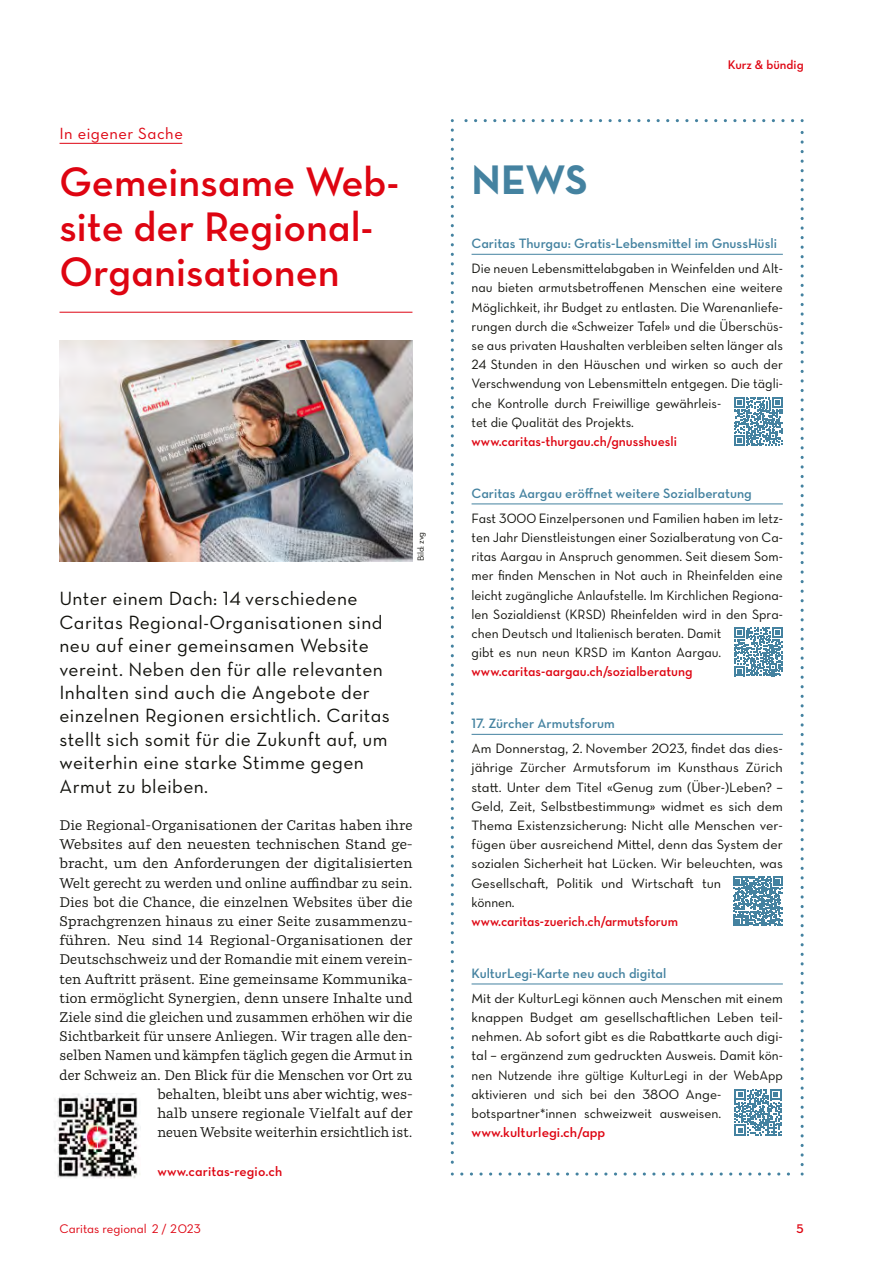
<style>
.page{position:relative;width:893px;height:1263px;background:#fff}
.page>*{position:absolute;margin:0;border:0;box-sizing:border-box;transform-origin:0 0}
.t1{font:42px/45px "Neutraface Text Demi Alt";color:#de0411}
.t2{font:42px "Neutraface Text Bold Alt";color:#4482a0}
.t3{font:19.5px/23.4px "Neutraface Text Book Alt";letter-spacing:.02em;color:#12120d}
.t4{font:16.5px "Neutraface Text Book Alt";letter-spacing:.03em;color:#de0411}
.t5{font:13.8px/19.2px "Neutraface Text Book Alt";color:#12120d}
.t6{font:13.8px/19.2px "Parry Pro";letter-spacing:.01em;color:#12120d;text-align:right}
.t7{font:13.8px "Neutraface Text Demi Alt";color:#de0411}
.t8{font:13.8px "Neutraface Text Demi Alt";color:#4482a0}
.t9{font:12.75px "Neutraface Text Book Alt";color:#de0411}
.t10{font:12.75px "Neutraface Text Demi Alt";color:#de0411}
.t11{font:9px "Neutraface Text Book Alt";letter-spacing:-.01em;color:#12120d}
</style>
<div class="page">
<hr style="left:472px;top:254px;width:311px;height:1px;background:#4482a0">
<hr style="left:472px;top:503px;width:311px;height:1px;background:#4482a0">
<hr style="left:472px;top:734px;width:311px;height:1px;background:#4482a0">
<hr style="left:472px;top:983px;width:311px;height:1px;background:#4482a0">
<svg style="left:451px;top:130px;width:3px;height:1045px"></svg>
<svg style="left:462px;top:1172px;width:341px;height:3px"></svg>
<svg style="left:800px;top:119px;width:4px;height:1045px"></svg>
<svg style="left:452px;top:119px;width:341px;height:3px"></svg>
<hr style="left:60px;top:143px;width:122px;height:1px;background:#de0411">
<hr style="left:60px;top:312px;width:352px;height:1px;background:#de0411">
<img style="left:60px;top:340px;width:352px;height:221px">
<img style="left:54px;top:1094px;width:86px;height:84px">
<svg style="left:734px;top:397px;width:48px;height:49px"></svg>
<svg style="left:734px;top:628px;width:48px;height:48px"></svg>
<svg style="left:733px;top:876px;width:49px;height:50px"></svg>
<svg style="left:734px;top:1089px;width:47px;height:47px"></svg>
<p class="t4" style="left:60px;top:123px;width:125px">In eigener Sache</p>
<h1 class="t1" style="left:60px;top:159px;width:341px">Gemeinsame Web&shy;site der Regional-<br>Organisationen</h1>
<p class="t11" style="left:415px;top:561px;width:31px;rotate:-90deg">Bild: zvg</p>
<p class="t3" style="left:60px;top:587px;width:332px">Unter einem Dach: 14 verschiedene Caritas Regional-Organisationen sind neu auf einer gemeinsamen Website vereint. Neben den für alle relevanten Inhalten sind auch die Angebote der einzelnen Regionen ersichtlich. Caritas stellt sich somit für die Zukunft auf, um weiterhin eine starke Stimme gegen Armut zu bleiben.</p>
<p class="t6" style="left:60px;top:815px;width:354px">Die Regional-Organisationen der Caritas haben ihre Websites auf den neuesten technischen Stand ge&shy;bracht, um den Anforderungen der digitalisierten Welt gerecht zu werden und online auffindbar zu sein.<br>Dies bot die Chance, die einzelnen Websites über die Sprachgrenzen hinaus zu einer Seite zusammenzu&shy;führen. Neu sind 14 Regional-Organisationen der Deutschschweiz und der Romandie mit einem verein&shy;ten Auftritt präsent. Eine gemeinsame Kommunika&shy;tion ermöglicht Synergien, denn unsere Inhalte und Ziele sind die gleichen und zusammen erhöhen wir die Sichtbarkeit für unsere Anliegen. Wir tragen alle den&shy;selben Namen und kämpfen täglich gegen die Armut in der Schweiz an. Den Blick für die Menschen vor Ort zu behalten, bleibt uns aber wichtig, wes-<br>halb unsere regionale Vielfalt auf der<br>neuen Website weiterhin ersichtlich ist.</p>
<p class="t7" style="left:157px;top:1162px;width:126px">www.caritas-regio.ch</p>
<h1 class="t2" style="left:472px;top:152px;width:118px">NEWS</h1>
<p class="t10" style="left:728px;top:57px;width:77px">Kurz &amp; bündig</p>
<p class="t8" style="left:472px;top:235px;width:307px">Caritas Thurgau: Gratis-Lebensmittel im GnussHüsli</p>
<p class="t5" style="left:472px;top:259px;width:313px">Die neuen Lebensmittelabgaben in Weinfelden und Alt&shy;nau bieten armutsbetroffenen Menschen eine weitere Möglichkeit, ihr Budget zu entlasten. Die Warenanliefe&shy;rungen durch die «Schweizer Tafel» und die Überschüs&shy;se aus privaten Haushalten verbleiben selten länger als 24 Stunden in den Häuschen und wirken so auch der Verschwendung von Lebensmitteln entgegen. Die tägli&shy;che Kontrolle durch Freiwillige gewährleis-<br>tet die Qualität des Projekts.</p>
<p class="t7" style="left:472px;top:433px;width:207px">www.caritas-thurgau.ch/gnusshuesli</p>
<p class="t8" style="left:472px;top:484px;width:282px">Caritas Aargau eröffnet weitere Sozialberatung</p>
<p class="t5" style="left:472px;top:508px;width:313px">Fast 3000 Einzelpersonen und Familien haben im letz&shy;ten Jahr Dienstleistungen einer Sozialberatung von Ca&shy;ritas Aargau in Anspruch genommen. Seit diesem Som&shy;mer finden Menschen in Not auch in Rheinfelden eine leicht zugängliche Anlaufstelle. Im Kirchlichen Regiona&shy;len Sozialdienst (KRSD) Rheinfelden wird in den Spra&shy;chen Deutsch und Italienisch beraten. Damit<br>gibt es nun neun KRSD im Kanton Aargau.</p>
<p class="t7" style="left:472px;top:663px;width:223px">www.caritas-aargau.ch/sozialberatung</p>
<p class="t8" style="left:472px;top:715px;width:145px">17. Zürcher Armutsforum</p>
<p class="t5" style="left:472px;top:739px;width:313px">Am Donnerstag, 2. November 2023, findet das dies&shy;jährige Zürcher Armutsforum im Kunsthaus Zürich statt. Unter dem Titel «Genug zum (Über-)Leben? – Geld, Zeit, Selbstbestimmung» widmet es sich dem Thema Existenzsicherung: Nicht alle Menschen ver&shy;fügen über ausreichend Mittel, denn das System der sozialen Sicherheit hat Lücken. Wir beleuchten, was Gesellschaft, Politik und Wirtschaft tun<br>können.</p>
<p class="t7" style="left:472px;top:913px;width:208px">www.caritas-zuerich.ch/armutsforum</p>
<p class="t8" style="left:472px;top:964px;width:196px">KulturLegi-Karte neu auch digital</p>
<p class="t5" style="left:472px;top:988px;width:313px">Mit der KulturLegi können auch Menschen mit einem knappen Budget am gesellschaftlichen Leben teil&shy;nehmen. Ab sofort gibt es die Rabattkarte auch digi&shy;tal – ergänzend zum gedruckten Ausweis. Damit kön&shy;nen Nutzende ihre gültige KulturLegi in der WebApp aktivieren und sich bei den 3800 Ange&shy;botspartner*innen schweizweit ausweisen.</p>
<p class="t7" style="left:472px;top:1124px;width:135px">www.kulturlegi.ch/app</p>
<p class="t9" style="left:60px;top:1221px;width:143px">Caritas regional 2 / 2023</p>
<p class="t10" style="left:796px;top:1221px;width:9px">5</p>
</div>
